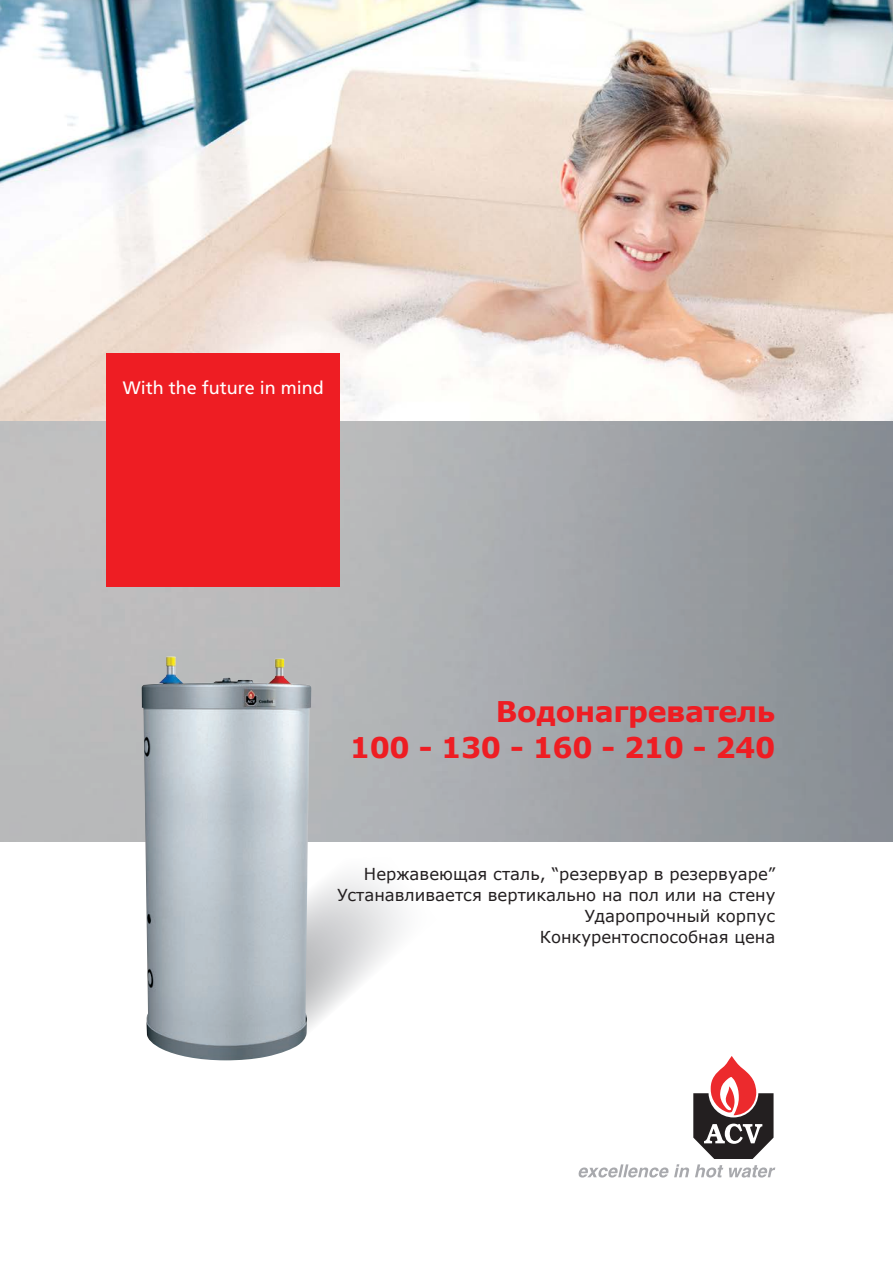
<style>
.page{position:relative;width:893px;height:1263px;background:#fff}
.page>*{position:absolute;margin:0;border:0;box-sizing:border-box;transform-origin:0 0}
.t1{font:700 28.5px "Verdana";letter-spacing:-.015em;color:#ee1d23}
.t2{font:18px "Frutiger LT Std";color:#fff}
.t3{font:16.5px "Verdana";color:#231f20}
</style>
<div class="page">
<img style="left:0;top:0;width:893px;height:842px">
<svg style="left:578px;top:1056px;width:197px;height:121px"></svg>
<svg style="left:311px;top:875px;width:91px;height:152px"></svg>
<img style="left:142px;top:656px;width:169px;height:404px">
<div style="left:106px;top:353px;width:234px;height:234px;background:#ee1d23"></div>
<p class="t2" style="left:123px;top:377px;width:203px">With the future in mind</p>
<p class="t1" style="left:496px;top:692px;width:281px">Водонагреватель</p>
<p class="t1" style="left:350px;top:728px;width:427px">100 - 130 - 160 - 210 - 240</p>
<p class="t3" style="left:364px;top:863px;width:413px">Нержавеющая сталь, “резервуар в резервуаре”</p>
<p class="t3" style="left:337px;top:884px;width:440px">Устанавливается вертикально на пол или на стену</p>
<p class="t3" style="left:585px;top:905px;width:192px">Ударопрочный корпус</p>
<p class="t3" style="left:540px;top:926px;width:237px">Конкурентоспособная цена</p>
</div>
